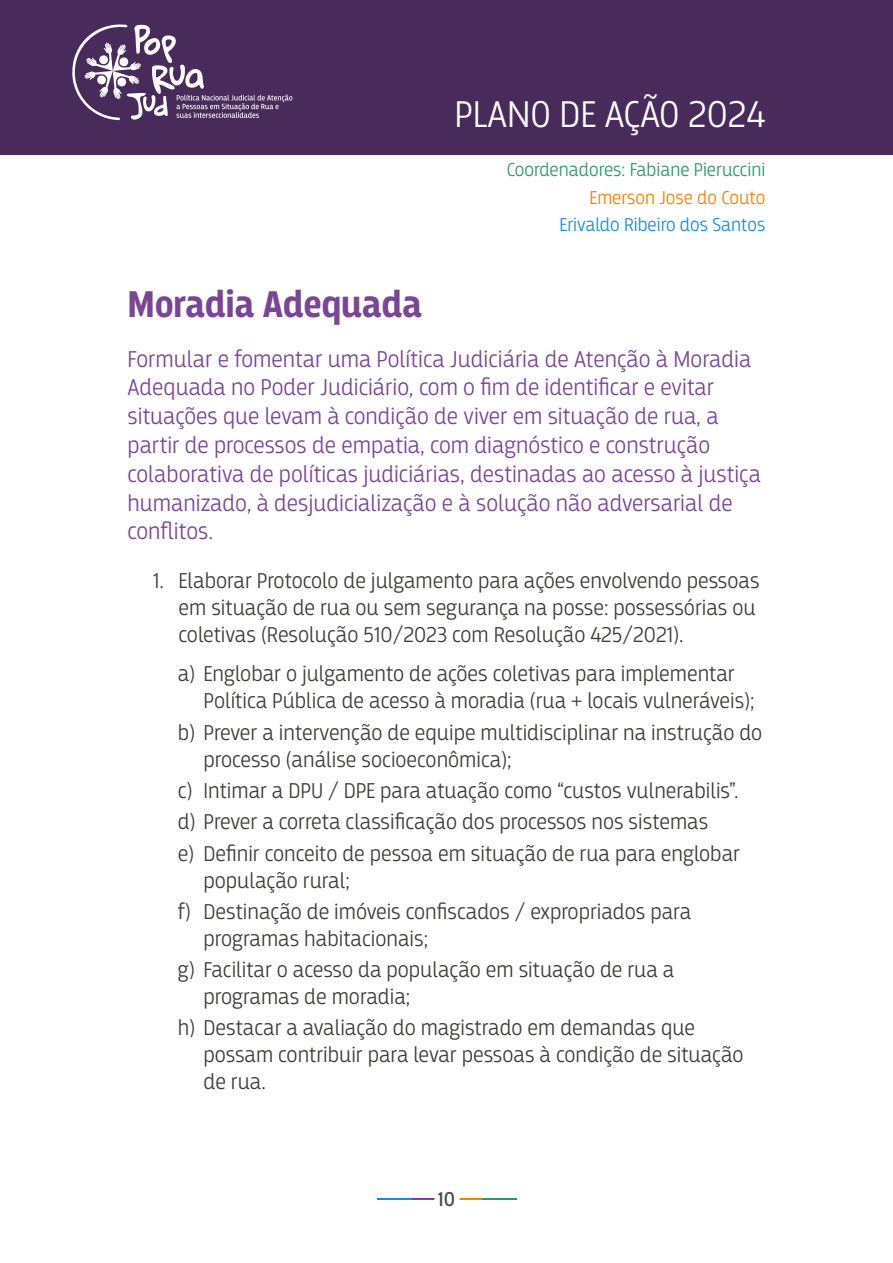
<style>
.page{position:relative;width:893px;height:1263px;background:#fff}
.page>*{position:absolute;margin:0;border:0;box-sizing:border-box;transform-origin:0 0}
.t1{font:300 39px "Breakers";color:#fff}
.t2{font:700 39px "Breakers";color:#794594}
.t3{font:300 24px/28.8px "Breakers";color:#794594}
.t4{font:300 22.5px/27px "Breakers";color:#3c3c3b}
.t5{font:21px "Breakers";color:#4a4a49}
.t6{font:300 19.5px "Breakers";color:#299969}
.t7{font:300 19.5px "Breakers";color:#1c8adb}
.t8{font:300 19.5px "Breakers";color:#f28200}
</style>
<div class="page">
<div style="left:0;top:0;width:893px;height:155px;background:#492b5b"></div>
<svg style="left:72px;top:24px;width:220px;height:96px"></svg>
<hr style="left:377px;top:1198px;width:35px;height:2px;background:#1c8adb">
<hr style="left:412px;top:1198px;width:35px;height:2px;background:#853ba6">
<hr style="left:447px;top:1198px;width:35px;height:2px;background:#f28200">
<hr style="left:482px;top:1198px;width:35px;height:2px;background:#299969">
<div style="left:434px;top:1186px;width:26px;height:26px;background:#fff;border-radius:50%"></div>
<h1 class="t1" style="left:455px;top:92px;width:312px">PLANO DE AÇÃO 2024</h1>
<p class="t6" style="left:507px;top:158px;width:260px">Coordenadores: Fabiane Pieruccini</p>
<p class="t8" style="left:589px;top:186px;width:177px">Emerson Jose do Couto</p>
<p class="t7" style="left:559px;top:214px;width:207px">Erivaldo Ribeiro dos Santos</p>
<h1 class="t2" style="left:128px;top:281px;width:296px">Moradia Adequada</h1>
<p class="t3" style="left:128px;top:344px;width:635px">Formular e fomentar uma Política Judiciária de Atenção à Moradia Adequada no Poder Judiciário, com o fim de identificar e evitar situações que levam à condição de viver em situação de rua, a partir de processos de empatia, com diagnóstico e construção colaborativa de políticas judiciárias, destinadas ao acesso à justiça humanizado, à desjudicialização e à solução não adversarial de conflitos.</p>
<p class="t4" style="left:179px;top:567px;width:583px;text-indent:-26px">1. Elaborar Protocolo de julgamento para ações envolvendo pessoas em situação de rua ou sem segurança na posse: possessórias ou coletivas (Resolução 510/2023 com Resolução 425/2021).</p>
<p class="t4" style="left:203px;top:660px;width:553px;text-indent:-26px">a) Englobar o julgamento de ações coletivas para implementar<br>Política Pública de acesso à moradia (rua + locais vulneráveis);</p>
<p class="t4" style="left:203px;top:719px;width:560px;text-indent:-26px">b) Prever a intervenção de equipe multidisciplinar na instrução do processo (análise socioeconômica);</p>
<p class="t4" style="left:178px;top:775px;width:564px;line-height:31.2px">c) Intimar a DPU / DPE para atuação como “custos vulnerabilis”. d) Prever a correta classificação dos processos nos sistemas<br>e) Definir conceito de pessoa em situação de rua para englobar</p>
<p class="t4" style="left:178px;top:864px;width:515px;line-height:31.2px;text-indent:26px">população rural;<br>f) Destinação de imóveis confiscados / expropriados para</p>
<p class="t4" style="left:178px;top:923px;width:498px;line-height:31.2px;text-indent:26px">programas habitacionais;<br>g) Facilitar o acesso da população em situação de rua a</p>
<p class="t4" style="left:178px;top:981px;width:519px;line-height:31.2px;text-indent:26px">programas de moradia;<br>h) Destacar a avaliação do magistrado em demandas que</p>
<p class="t4" style="left:203px;top:1041px;width:542px">possam contribuir para levar pessoas à condição de situação de rua.</p>
<p class="t5" style="left:438px;top:1187px;width:19px">10</p>
</div>
